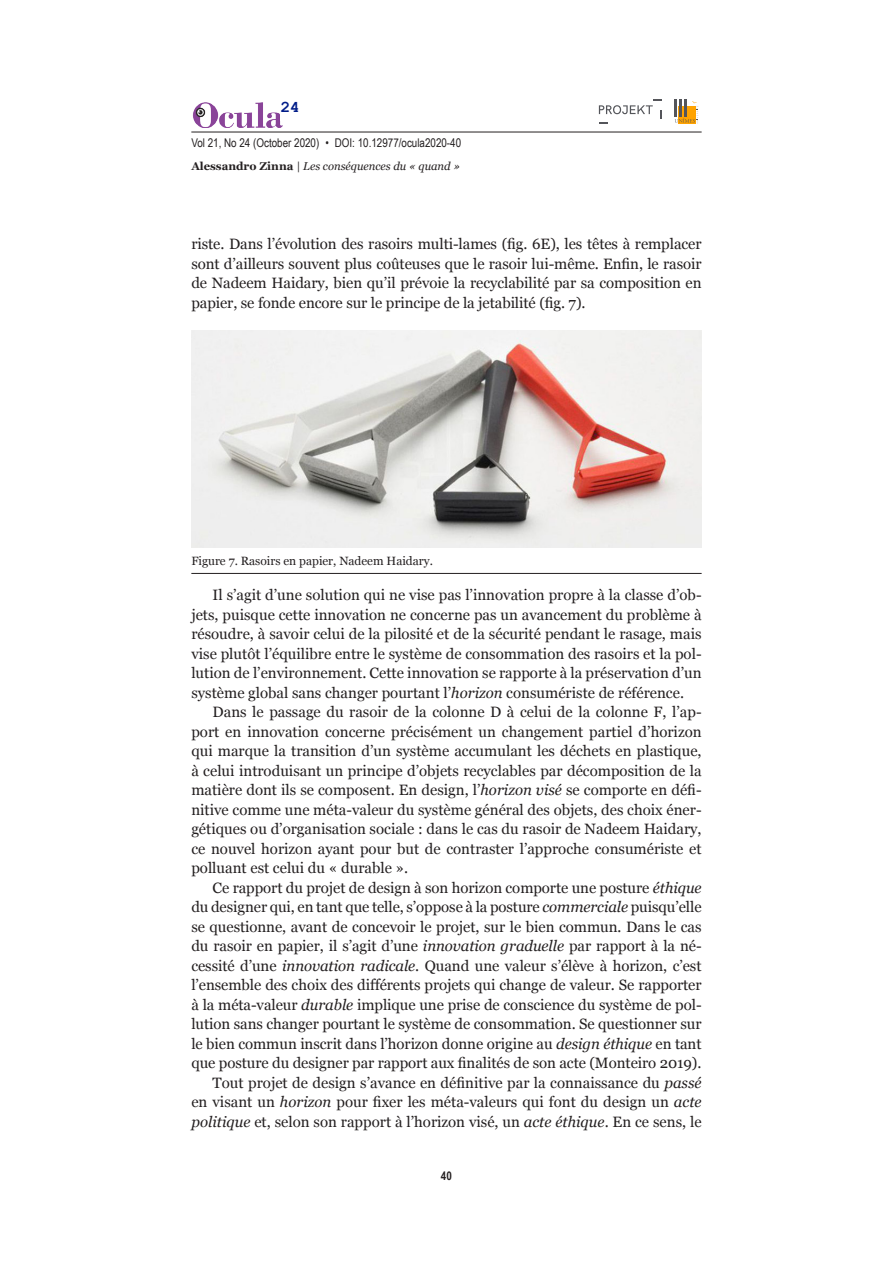
<style>
.page{position:relative;width:893px;height:1263px;background:#fff}
.page>*{position:absolute;margin:0;border:0;box-sizing:border-box;transform-origin:0 0}
.t1{font:700 16.5px "Courier New";color:#001c88}
.OCULA-txt-FR{font:15px/19.5px "Georgia";color:#231f20;text-align:justify}
.t2{font:12px "Arial Narrow";color:#231f20}
.OCULA-Didascalie{font:12px "Georgia";color:#231f20}
.t3{font:700 12px "Arial Narrow";color:#231f20}
.t4{font:italic 11.25px "Georgia";color:#231f20}
.s1{font-weight:700;font-style:normal}
.s2{font-style:normal}
.s3{font-style:italic}
</style>
<div class="page">
<hr style="left:191px;top:132px;width:511px;height:1px;background:#231f20">
<img style="left:192px;top:102px;width:91px;height:26px">
<div style="left:281px;top:102px;width:29px;height:19px;background:#fff"></div>
<svg style="left:599px;top:99px;width:62px;height:24px"></svg>
<svg style="left:675px;top:99px;width:23px;height:24px"></svg>
<img style="left:191px;top:330px;width:511px;height:217px">
<hr style="left:191px;top:573px;width:511px;height:1px;background:#231f20">
<p class="t1" style="left:281px;top:97px;width:20px">24</p>
<p class="t2" style="left:191px;top:134px;width:271px">Vol 21, No 24 (October 2020) • DOI: 10.12977/ocula2020-40</p>
<p class="t4" style="left:191px;top:158px;width:270px"><span class="s1">Alessandro Zinna</span> <span class="s2">|</span> Les conséquences du « quand »</p>
<p class="OCULA-txt-FR" style="left:191px;top:233px;width:512px">riste. Dans l’évolution des rasoirs multi-lames (fig. 6E), les têtes à remplacer sont d’ailleurs souvent plus coûteuses que le rasoir lui-même. Enfin, le rasoir de Nadeem Haidary, bien qu’il prévoie la recyclabilité par sa composition en papier, se fonde encore sur le principe de la jetabilité (fig. 7).</p>
<p class="OCULA-Didascalie" style="left:191px;top:552px;width:243px">Figure 7. Rasoirs en papier, Nadeem Haidary.</p>
<p class="OCULA-txt-FR" style="left:191px;top:584px;width:512px;text-indent:21px">Il s’agit d’une solution qui ne vise pas l’innovation propre à la classe d’ob&shy;jets, puisque cette innovation ne concerne pas un avancement du problème à résoudre, à savoir celui de la pilosité et de la sécurité pendant le rasage, mais vise plutôt l’équilibre entre le système de consommation des rasoirs et la pol&shy;lution de l’environnement. Cette innovation se rapporte à la préservation d’un système global sans changer pourtant l’<span class="s3">horizon</span> consumériste de référence.</p>
<p class="OCULA-txt-FR" style="left:191px;top:701px;width:512px;text-indent:21px">Dans le passage du rasoir de la colonne D à celui de la colonne F, l’ap&shy;port en innovation concerne précisément un changement partiel d’horizon qui marque la transition d’un système accumulant les déchets en plastique, à celui introduisant un principe d’objets recyclables par décomposition de la matière dont ils se composent. En design, l’<span class="s3">horizon visé</span> se comporte en défi&shy;nitive comme une méta-valeur du système général des objets, des choix éner&shy;gétiques ou d’organisation sociale : dans le cas du rasoir de Nadeem Haidary, ce nouvel horizon ayant pour but de contraster l’approche consumériste et polluant est celui du « durable ».</p>
<p class="OCULA-txt-FR" style="left:191px;top:877px;width:512px;text-indent:21px">Ce rapport du projet de design à son horizon comporte une posture <span class="s3">éthique </span>du designer qui, en tant que telle, s’oppose à la posture <span class="s3">commerciale</span> puisqu’elle se questionne, avant de concevoir le projet, sur le bien commun<span class="s3">.</span> Dans le cas du rasoir en papier, il s’agit d’une <span class="s3">innovation graduelle</span> par rapport à la né&shy;cessité d’une <span class="s3">innovation radicale</span>. Quand une valeur s’élève à horizon, c’est l’ensemble des choix des différents projets qui change de valeur. Se rapporter à la méta-valeur <span class="s3">durable</span> implique une prise de conscience du système de pol&shy;lution sans changer pourtant le système de consommation. Se questionner sur le bien commun inscrit dans l’horizon donne origine au <span class="s3">design éthique</span> en tant que posture du designer par rapport aux finalités de son acte (Monteiro 2019).</p>
<p class="OCULA-txt-FR" style="left:191px;top:1072px;width:512px;text-indent:21px">Tout projet de design s’avance en définitive par la connaissance du <span class="s3">passé </span>en visant un <span class="s3">horizon</span> pour fixer les méta-valeurs qui font du design un <span class="s3">acte politique</span> et, selon son rapport à l’horizon visé, un <span class="s3">acte éthique</span>. En ce sens, le</p>
<p class="t3" style="left:441px;top:1167px;width:13px">40</p>
</div>
